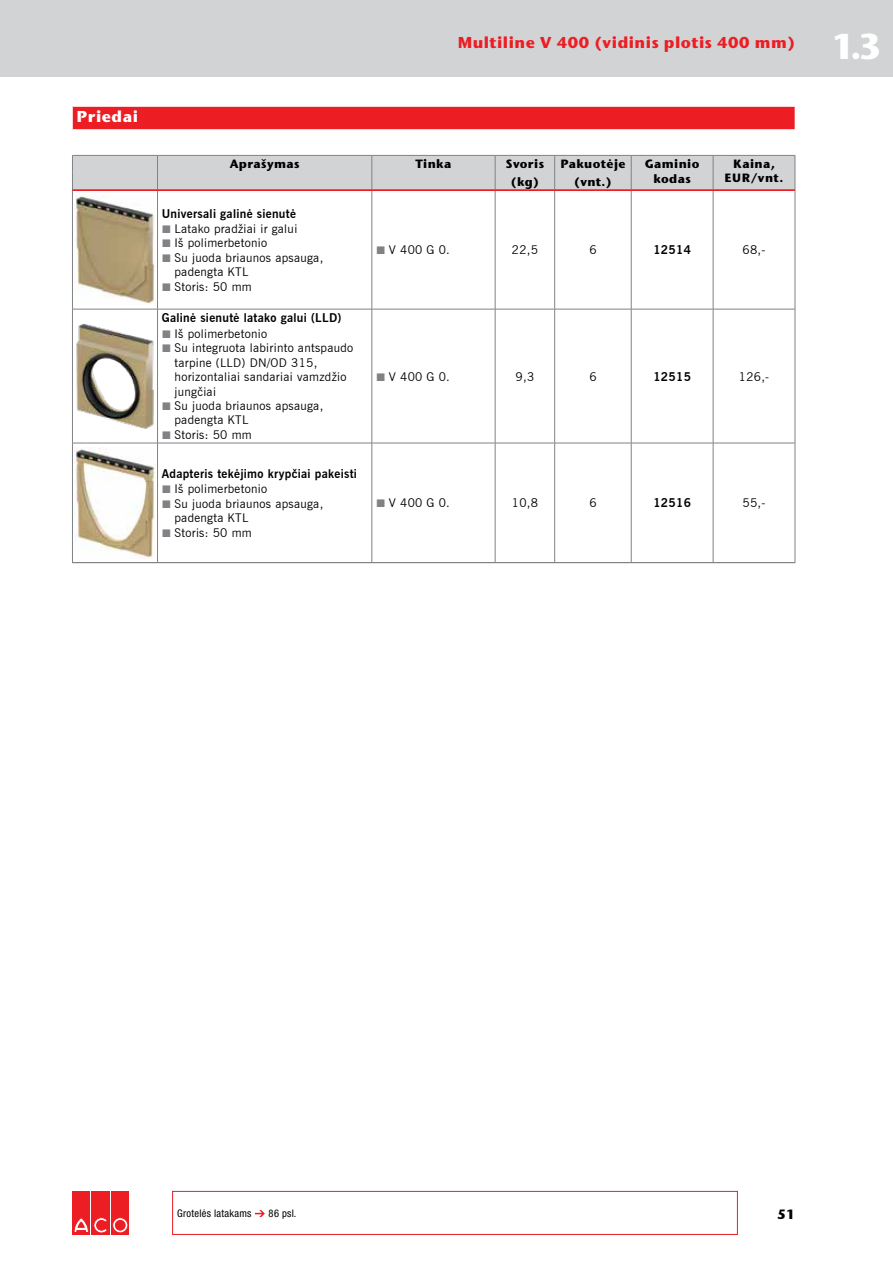
<style>
.page{position:relative;width:893px;height:1263px;background:#fff}
.page>*{position:absolute;margin:0;border:0;box-sizing:border-box;transform-origin:0 0}
.t1{font:700 36px "Stone Sans ITC Pro";color:#fff}
.t2{font:700 15.75px "Stone Sans ITC Pro";letter-spacing:.03em;color:#ed1d24}
.t3{font:700 15.75px "Stone Sans ITC Pro";letter-spacing:.03em;color:#fff}
.t4{font:700 13.5px "Stone Sans ITC Pro";color:#000}
.t5{font:12px/14.4px "MC News Gothic";letter-spacing:.025em;color:#000}
.t6{font:12px "MC News Gothic Bold";letter-spacing:.025em;color:#000}
.t7{font:700 12px/14.4px "Stone Sans ITC Pro";letter-spacing:.03em;color:#000;text-align:center}
.t8{font:condensed 10.5px "Helvetica Neue LT Pro";letter-spacing:.025em;color:#000}
</style>
<div class="page">
<div style="left:0;top:0;width:893px;height:77px;background:#d1d3d4"></div>
<div style="left:72px;top:1191px;width:18px;height:43px;background:#ed1d24"></div>
<svg style="left:74px;top:1218px;width:14px;height:14px"></svg>
<div style="left:92px;top:1191px;width:18px;height:43px;background:#ed1d24"></div>
<svg style="left:94px;top:1217px;width:13px;height:16px"></svg>
<div style="left:111px;top:1191px;width:18px;height:43px;background:#ed1d24"></div>
<svg style="left:113px;top:1218px;width:15px;height:15px"></svg>
<div style="left:113px;top:1217px;width:15px;height:16px;border:1px solid #ed1d24;border-radius:50%"></div>
<div style="left:115px;top:1220px;width:10px;height:10px;background:#ed1d24;border-radius:50%"></div>
<div style="left:115px;top:1220px;width:10px;height:10px;border:1px solid #ed1d24;border-radius:50%"></div>
<div style="left:72px;top:106px;width:723px;height:24px;background:#ed1d24"></div>
<hr style="left:72px;top:106px;width:723px;height:1px;background:#fff">
<svg style="left:72px;top:106px;width:1px;height:23px"></svg>
<hr style="left:72px;top:129px;width:723px;height:1px;background:#fff">
<hr style="left:72px;top:190px;width:1px;height:119px;background:#808285">
<hr style="left:157px;top:190px;width:1px;height:119px;background:#808285">
<hr style="left:372px;top:190px;width:1px;height:119px;background:#808285">
<hr style="left:495px;top:190px;width:1px;height:119px;background:#808285">
<hr style="left:554px;top:190px;width:1px;height:119px;background:#808285">
<hr style="left:631px;top:190px;width:1px;height:119px;background:#808285">
<hr style="left:713px;top:190px;width:1px;height:119px;background:#808285">
<hr style="left:795px;top:190px;width:1px;height:119px;background:#808285">
<hr style="left:72px;top:309px;width:86px;height:1px;background:#808285">
<hr style="left:72px;top:309px;width:1px;height:134px;background:#808285">
<hr style="left:158px;top:309px;width:214px;height:1px;background:#808285">
<hr style="left:157px;top:309px;width:1px;height:134px;background:#808285">
<hr style="left:372px;top:309px;width:123px;height:1px;background:#808285">
<hr style="left:372px;top:309px;width:1px;height:134px;background:#808285">
<hr style="left:495px;top:309px;width:60px;height:1px;background:#808285">
<hr style="left:495px;top:309px;width:1px;height:134px;background:#808285">
<hr style="left:555px;top:309px;width:76px;height:1px;background:#808285">
<hr style="left:554px;top:309px;width:1px;height:134px;background:#808285">
<hr style="left:631px;top:309px;width:82px;height:1px;background:#808285">
<hr style="left:631px;top:309px;width:1px;height:134px;background:#808285">
<hr style="left:713px;top:309px;width:82px;height:1px;background:#808285">
<hr style="left:795px;top:309px;width:1px;height:134px;background:#808285">
<hr style="left:72px;top:443px;width:86px;height:1px;background:#808285">
<hr style="left:72px;top:443px;width:1px;height:119px;background:#808285">
<hr style="left:158px;top:443px;width:214px;height:1px;background:#808285">
<hr style="left:157px;top:443px;width:1px;height:119px;background:#808285">
<hr style="left:372px;top:443px;width:123px;height:1px;background:#808285">
<hr style="left:372px;top:443px;width:1px;height:119px;background:#808285">
<hr style="left:495px;top:443px;width:60px;height:1px;background:#808285">
<hr style="left:495px;top:443px;width:1px;height:119px;background:#808285">
<hr style="left:555px;top:443px;width:76px;height:1px;background:#808285">
<hr style="left:554px;top:443px;width:1px;height:119px;background:#808285">
<hr style="left:631px;top:443px;width:82px;height:1px;background:#808285">
<hr style="left:631px;top:443px;width:1px;height:119px;background:#808285">
<hr style="left:713px;top:443px;width:82px;height:1px;background:#808285">
<hr style="left:795px;top:443px;width:1px;height:119px;background:#808285">
<svg style="left:72px;top:155px;width:724px;height:36px"></svg>
<hr style="left:73px;top:190px;width:85px;height:1px;background:#ed1d24">
<hr style="left:158px;top:190px;width:214px;height:1px;background:#ed1d24">
<hr style="left:372px;top:190px;width:123px;height:1px;background:#ed1d24">
<hr style="left:495px;top:190px;width:60px;height:1px;background:#ed1d24">
<hr style="left:555px;top:190px;width:76px;height:1px;background:#ed1d24">
<hr style="left:631px;top:190px;width:82px;height:1px;background:#ed1d24">
<hr style="left:713px;top:190px;width:82px;height:1px;background:#ed1d24">
<hr style="left:713px;top:309px;width:1px;height:134px;background:#808285">
<hr style="left:713px;top:443px;width:1px;height:119px;background:#808285">
<hr style="left:72px;top:562px;width:86px;height:1px;background:#808285">
<hr style="left:158px;top:562px;width:214px;height:1px;background:#808285">
<hr style="left:372px;top:562px;width:123px;height:1px;background:#808285">
<hr style="left:495px;top:562px;width:60px;height:1px;background:#808285">
<hr style="left:555px;top:562px;width:76px;height:1px;background:#808285">
<hr style="left:631px;top:562px;width:82px;height:1px;background:#808285">
<hr style="left:713px;top:562px;width:82px;height:1px;background:#808285">
<img style="left:75px;top:194px;width:80px;height:110px">
<img style="left:76px;top:323px;width:78px;height:106px">
<img style="left:75px;top:447px;width:80px;height:111px">
<svg style="left:255px;top:1210px;width:10px;height:7px"></svg>
<div style="left:172px;top:1191px;width:566px;height:44px;border:1px solid #ed1d24"></div>
<h2 class="t3" style="left:77px;top:106px;width:63px">Priedai</h2>
<h2 class="t2" style="left:458px;top:32px;width:339px">Multiline V 400 (vidinis plotis 400 mm)</h2>
<p class="t7" style="left:230px;top:157px;width:71px">Aprašymas</p>
<p class="t7" style="left:415px;top:157px;width:38px">Tinka</p>
<p class="t7" style="left:506px;top:157px;width:40px">Svoris</p>
<p class="t7" style="left:560px;top:157px;width:67px">Pakuotėje</p>
<p class="t7" style="left:645px;top:157px;width:56px">Gaminio kodas</p>
<p class="t7" style="left:725px;top:158px;width:60px;line-height:13.5px">Kaina,<br>EUR/vnt.</p>
<p class="t7" style="left:511px;top:174px;width:30px">(kg)</p>
<p class="t7" style="left:574px;top:174px;width:39px">(vnt.)</p>
<p class="t6" style="left:162px;top:206px;width:136px">Universali galinė sienutė</p>
<p class="t5" style="left:175px;top:222px;width:150px">Latako pradžiai ir galui<br>Iš polimerbetonio<br>Su juoda briaunos apsauga, padengta KTL<br>Storis: 50 mm</p>
<p class="t6" style="left:162px;top:311px;width:181px">Galinė sienutė latako galui (LLD)</p>
<p class="t5" style="left:175px;top:326px;width:180px">Iš polimerbetonio<br>Su integruota labirinto antspaudo tarpine (LLD) DN/OD 315, horizontaliai sandariai vamzdžio jungčiai<br>Su juoda briaunos apsauga, padengta KTL<br>Storis: 50 mm</p>
<p class="t6" style="left:162px;top:466px;width:197px">Adapteris tekėjimo krypčiai pakeisti</p>
<p class="t5" style="left:175px;top:482px;width:150px">Iš polimerbetonio<br>Su juoda briaunos apsauga, padengta KTL<br>Storis: 50 mm</p>
<p class="t5" style="left:389px;top:243px;width:63px">V 400 G 0.</p>
<p class="t5" style="left:512px;top:243px;width:28px">22,5</p>
<p class="t5" style="left:589px;top:243px;width:9px">6</p>
<p class="t6" style="left:653px;top:243px;width:39px">12514</p>
<p class="t5" style="left:743px;top:243px;width:24px">68,-</p>
<p class="t5" style="left:389px;top:369px;width:63px">V 400 G 0.</p>
<p class="t5" style="left:516px;top:369px;width:20px">9,3</p>
<p class="t5" style="left:589px;top:369px;width:9px">6</p>
<p class="t6" style="left:653px;top:369px;width:39px">12515</p>
<p class="t5" style="left:739px;top:369px;width:32px">126,-</p>
<p class="t5" style="left:389px;top:496px;width:63px">V 400 G 0.</p>
<p class="t5" style="left:512px;top:496px;width:28px">10,8</p>
<p class="t5" style="left:589px;top:496px;width:9px">6</p>
<p class="t6" style="left:653px;top:496px;width:39px">12516</p>
<p class="t5" style="left:743px;top:496px;width:24px">55,-</p>
<h1 class="t1" style="left:831px;top:23px;width:53px">1.3</h1>
<p class="t8" style="left:177px;top:1207px;width:76px">Grotelės latakams</p>
<p class="t8" style="left:269px;top:1207px;width:29px">86 psl.</p>
<p class="t4" style="left:777px;top:1205px;width:20px">51</p>
</div>
